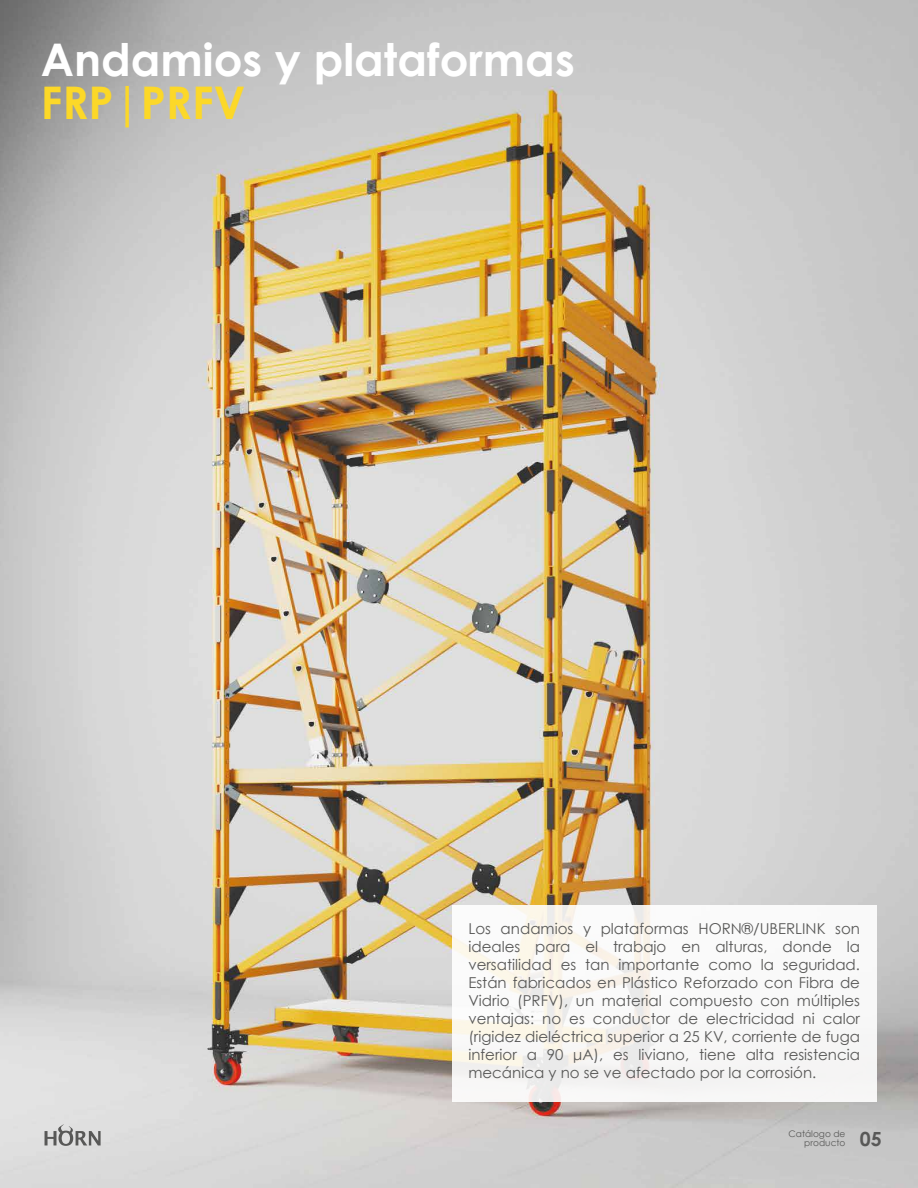
<style>
.page{position:relative;width:918px;height:1188px;background:#fff}
.page>*{position:absolute;margin:0;border:0;box-sizing:border-box;transform-origin:0 0}
.t1{font:700 45px "Century Gothic";color:#fff}
.t2{font:700 45px "Century Gothic";color:#fcd828}
.t3{font:700 19.5px "Century Gothic";color:#585857}
.t4{font:15px/18px "Century Gothic";color:#585857;text-align:justify}
.t5{font:9px/9px "Century Gothic";color:#585857;text-align:right}
</style>
<div class="page">
<img style="left:0;top:0;width:917px;height:1188px">
<svg style="left:44px;top:1124px;width:57px;height:22px"></svg>
<div style="left:452px;top:905px;width:424px;height:197px;background:linear-gradient(to right,#f8f6f1,#f7f7f8)"></div>
<h1 class="t1" style="left:41px;top:26px;width:535px">Andamios y plataformas</h1>
<h1 class="t2" style="left:41px;top:68px;width:206px">FRP|PRFV</h1>
<p class="t4" style="left:468px;top:919px;width:393px">Los andamios y plataformas HORN®/UBERLINK son ideales para el trabajo en alturas, donde la versatilidad es tan importante como la seguridad.<br>Están fabricados en Plástico Reforzado con Fibra de Vidrio (PRFV), un material compuesto con múltiples ventajas: no es conductor de electricidad ni calor (rigidez dieléctrica superior a 25 KV, corriente de fuga inferior a 90 μA), es liviano, tiene alta resistencia mecánica y no se ve afectado por la corrosión.</p>
<p class="t5" style="left:788px;top:1129px;width:58px">Catálogo de producto</p>
<h2 class="t3" style="left:859px;top:1124px;width:23px">05</h2>
</div>
